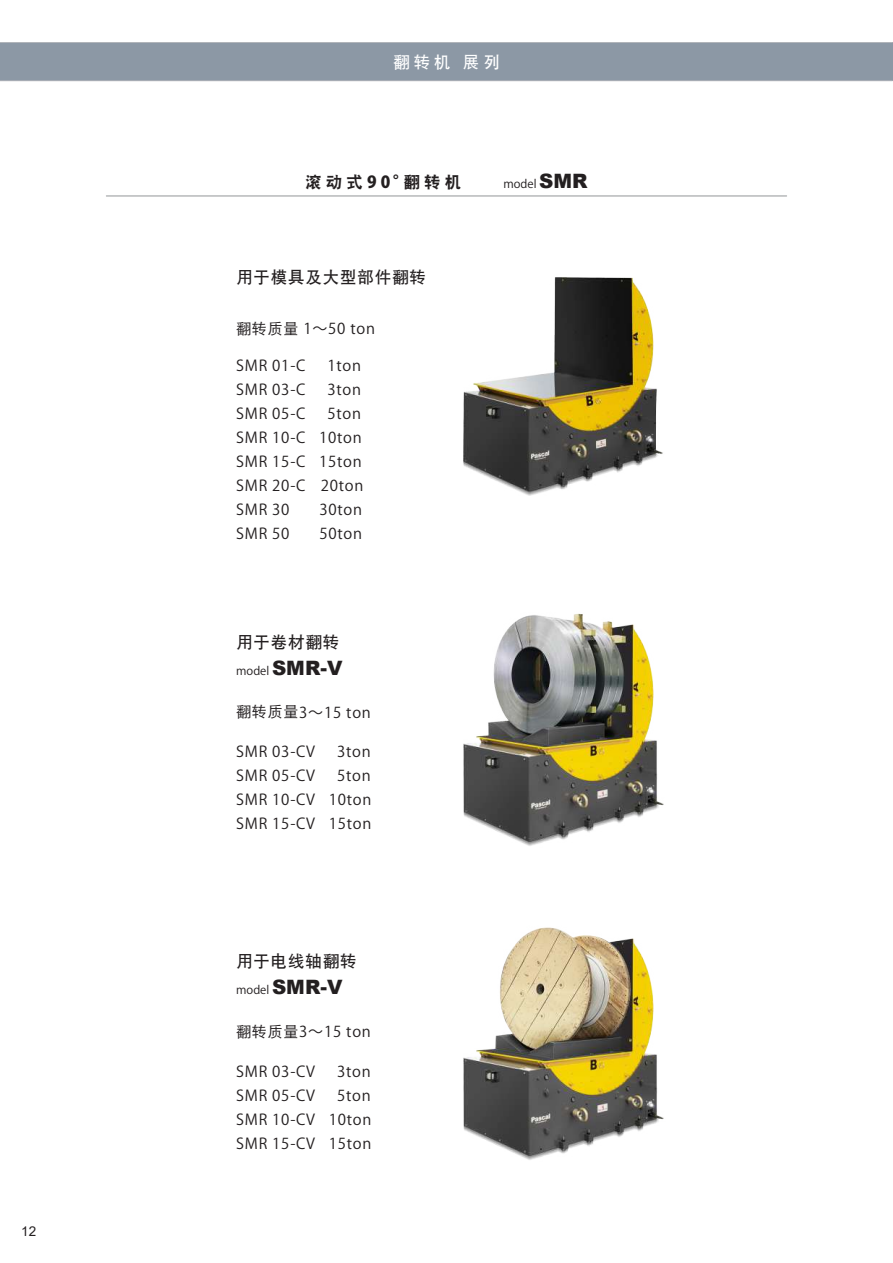
<style>
.page{position:relative;width:893px;height:1263px;background:#fff}
.page>*{position:absolute;margin:0;border:0;box-sizing:border-box;transform-origin:0 0}
.t1{font:16.5px "DF Hei GB W7";letter-spacing:.05em;color:#231f20}
.t2{font:16.5px "DF Hei GB W9";letter-spacing:.25em;color:#231f20}
.t3{font:16.5px "DF Hei GB W7";color:#fff}
.t4{font:15px/24px "Koz Go Pr 6 N";letter-spacing:.05em;color:#231f20;text-align:justify}
.t5{font:13.5px "Arial";color:#231f20}
.t6{font:11.55px "Koz Go Pro";color:#231f20}
.s1{font-family:"Koz Go Pro";font-weight:800}
.s2{font-family:"Arial";font-weight:900;font-size:19.8px}
.s3{font-family:"DF Hei GB W5"}
</style>
<div class="page">
<img style="left:463px;top:613px;width:201px;height:233px">
<img style="left:463px;top:927px;width:201px;height:233px">
<img style="left:463px;top:277px;width:200px;height:218px">
<hr style="left:106px;top:195px;width:681px;height:1px;background:#939598">
<div style="left:0;top:43px;width:892px;height:38px;background:#8c98a5"></div>
<hr style="left:0;top:42px;width:892px;height:1px;background:#bcbdc0">
<hr style="left:0;top:81px;width:892px;height:1px;background:#bcbdc0">
<p class="t5" style="left:21px;top:1222px;width:17px">12</p>
<p class="t3" style="left:393px;top:53px;width:108px">翻转机 展列</p>
<p class="t2" style="left:305px;top:173px;width:157px">滚动式<span class="s1">90°</span>翻转机</p>
<p class="t6" style="left:503px;top:176px;width:86px">model <span class="s2">SMR</span></p>
<p class="t1" style="left:236px;top:268px;width:191px">用于模具及大型部件翻转</p>
<p class="t4" style="left:236px;top:317px;width:140px"><span class="s3">翻转质量</span> 1～50 ton</p>
<p class="t4" style="left:236px;top:354px;width:71px">SMR 01-C</p>
<p class="t4" style="left:327px;top:354px;width:35px">1ton</p>
<p class="t4" style="left:236px;top:378px;width:71px">SMR 03-C</p>
<p class="t4" style="left:327px;top:378px;width:35px">3ton</p>
<p class="t4" style="left:236px;top:402px;width:71px">SMR 05-C</p>
<p class="t4" style="left:236px;top:402px;width:129px;text-align:left;text-indent:91px">5ton<br>SMR 10-C 10ton<br>SMR 15-C 15ton<br>SMR 20-C 20ton<br>SMR 30</p>
<p class="t4" style="left:319px;top:498px;width:44px">30ton</p>
<p class="t4" style="left:236px;top:522px;width:55px">SMR 50</p>
<p class="t4" style="left:319px;top:522px;width:44px">50ton</p>
<p class="t1" style="left:236px;top:633px;width:105px">用于卷材翻转</p>
<p class="t6" style="left:236px;top:663px;width:108px">model <span class="s2">SMR-V</span></p>
<p class="t4" style="left:236px;top:700px;width:136px"><span class="s3">翻转质量</span>3～15 ton</p>
<p class="t4" style="left:236px;top:740px;width:80px">SMR 03-CV</p>
<p class="t4" style="left:337px;top:740px;width:35px">3ton</p>
<p class="t4" style="left:236px;top:764px;width:80px">SMR 05-CV</p>
<p class="t4" style="left:236px;top:764px;width:137px;text-indent:101px">5ton SMR 10-CV 10ton SMR 15-CV 15ton</p>
<p class="t1" style="left:236px;top:952px;width:122px">用于电线轴翻转</p>
<p class="t6" style="left:236px;top:982px;width:108px">model <span class="s2">SMR-V</span></p>
<p class="t4" style="left:236px;top:1020px;width:136px"><span class="s3">翻转质量</span>3～15 ton</p>
<p class="t4" style="left:236px;top:1059px;width:80px">SMR 03-CV</p>
<p class="t4" style="left:337px;top:1059px;width:35px">3ton</p>
<p class="t4" style="left:236px;top:1083px;width:80px">SMR 05-CV</p>
<p class="t4" style="left:236px;top:1083px;width:137px;text-indent:101px">5ton SMR 10-CV 10ton SMR 15-CV 15ton</p>
</div>
